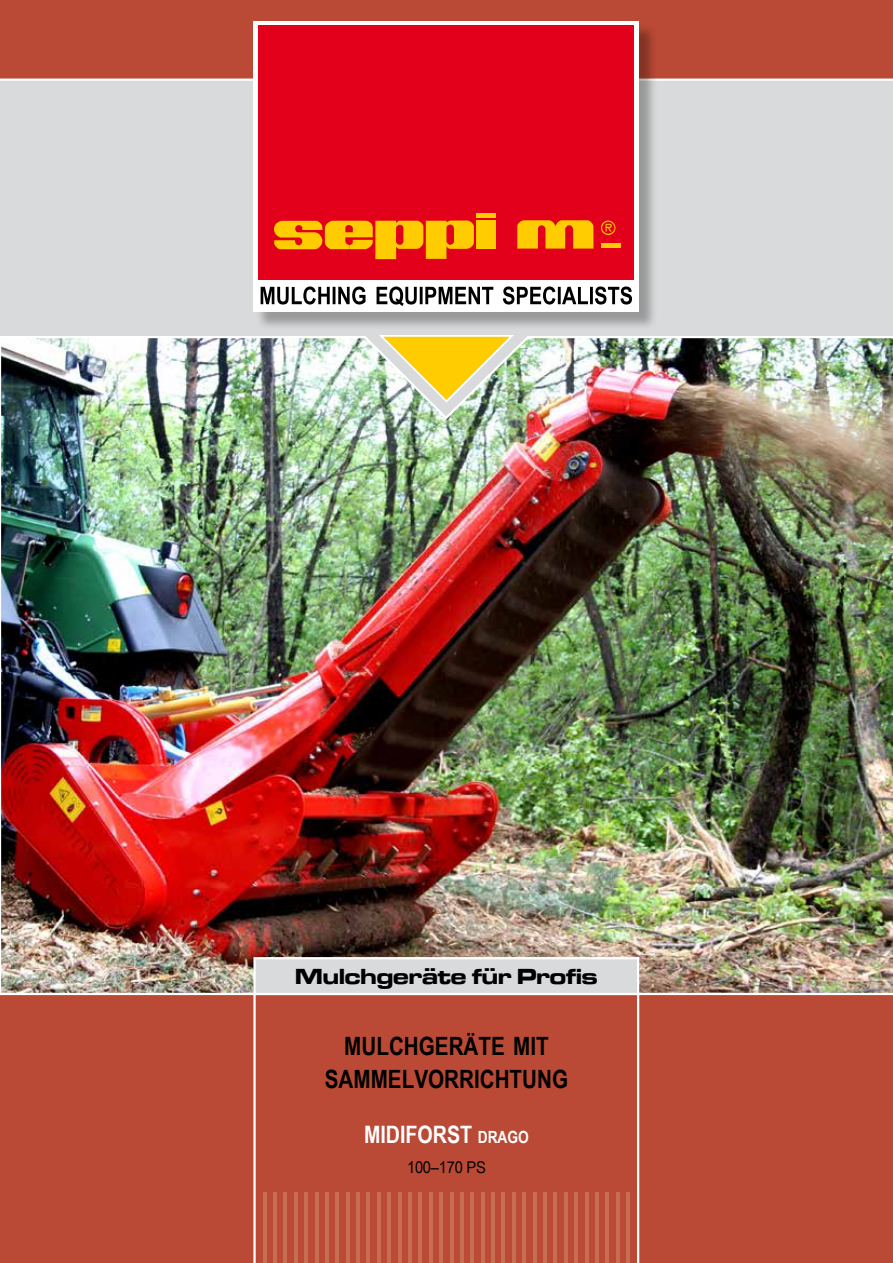
<style>
.page{position:relative;width:893px;height:1263px;background:#fff}
.page>*{position:absolute;margin:0;border:0;box-sizing:border-box;transform-origin:0 0}
.t1{font:700 25.2px/33px "Arial Narrow";color:#000}
.t2{font:700 24px "Arial Narrow";color:#fff}
.t3{font:22.5px "Microgramma D Bold Exte";color:#000}
.t4{font:16.2px "Arial Narrow";letter-spacing:-.015em;color:#000;scale:1.11 1}
.s1{font-size:16.8px}
</style>
<div class="page">
<div style="left:0;top:961px;width:893px;height:302px;background:#ba4a35"></div>
<svg style="left:253px;top:996px;width:386px;height:267px"></svg>
<div style="left:0;top:0;width:893px;height:968px;background:#d9dadb"></div>
<img style="left:0;top:336px;width:893px;height:660px">
<div style="left:0;top:0;width:893px;height:81px;background:#ba4a35"></div>
<img style="left:377px;top:335px;width:139px;height:69px">
<div style="left:253px;top:957px;width:386px;height:38px;background:#d9dadb;border:2px solid #fff"></div>
<hr style="left:263px;top:1193px;width:3px;height:70px;background:#c76d53">
<hr style="left:273px;top:1193px;width:4px;height:70px;background:#c76d53">
<hr style="left:284px;top:1193px;width:3px;height:70px;background:#c76d53">
<hr style="left:294px;top:1193px;width:3px;height:70px;background:#c76d53">
<hr style="left:304px;top:1193px;width:4px;height:70px;background:#c76d53">
<hr style="left:315px;top:1193px;width:3px;height:70px;background:#c76d53">
<hr style="left:325px;top:1193px;width:4px;height:70px;background:#c76d53">
<hr style="left:336px;top:1193px;width:3px;height:70px;background:#c76d53">
<hr style="left:346px;top:1193px;width:3px;height:70px;background:#c76d53">
<hr style="left:356px;top:1193px;width:4px;height:70px;background:#c76d53">
<hr style="left:367px;top:1193px;width:3px;height:70px;background:#c76d53">
<hr style="left:377px;top:1193px;width:3px;height:70px;background:#c76d53">
<hr style="left:388px;top:1193px;width:3px;height:70px;background:#c76d53">
<hr style="left:398px;top:1193px;width:3px;height:70px;background:#c76d53">
<hr style="left:408px;top:1193px;width:4px;height:70px;background:#c76d53">
<hr style="left:419px;top:1193px;width:3px;height:70px;background:#c76d53">
<hr style="left:429px;top:1193px;width:3px;height:70px;background:#c76d53">
<hr style="left:439px;top:1193px;width:4px;height:70px;background:#c76d53">
<hr style="left:450px;top:1193px;width:3px;height:70px;background:#c76d53">
<hr style="left:460px;top:1193px;width:4px;height:70px;background:#c76d53">
<hr style="left:471px;top:1193px;width:3px;height:70px;background:#c76d53">
<hr style="left:481px;top:1193px;width:3px;height:70px;background:#c76d53">
<hr style="left:491px;top:1193px;width:4px;height:70px;background:#c76d53">
<hr style="left:502px;top:1193px;width:3px;height:70px;background:#c76d53">
<hr style="left:512px;top:1193px;width:3px;height:70px;background:#c76d53">
<hr style="left:523px;top:1193px;width:3px;height:70px;background:#c76d53">
<hr style="left:533px;top:1193px;width:3px;height:70px;background:#c76d53">
<hr style="left:543px;top:1193px;width:4px;height:70px;background:#c76d53">
<hr style="left:554px;top:1193px;width:3px;height:70px;background:#c76d53">
<hr style="left:564px;top:1193px;width:3px;height:70px;background:#c76d53">
<hr style="left:575px;top:1193px;width:3px;height:70px;background:#c76d53">
<hr style="left:585px;top:1193px;width:3px;height:70px;background:#c76d53">
<hr style="left:595px;top:1193px;width:4px;height:70px;background:#c76d53">
<hr style="left:606px;top:1193px;width:3px;height:70px;background:#c76d53">
<hr style="left:616px;top:1193px;width:3px;height:70px;background:#c76d53">
<hr style="left:626px;top:1193px;width:4px;height:70px;background:#c76d53">
<div style="left:256px;top:23px;width:402px;height:308px;background:#000;opacity:.3"></div>
<div style="left:253px;top:21px;width:386px;height:291px;background:#fff"></div>
<div style="left:259px;top:25px;width:375px;height:254px;background:#e2001a"></div>
<div style="left:476px;top:213px;width:20px;height:5px;background:#fecc00"></div>
<svg style="left:517px;top:220px;width:76px;height:29px"></svg>
<div style="left:476px;top:221px;width:20px;height:28px;background:#fecc00"></div>
<hr style="left:601px;top:244px;width:20px;height:4px;background:#fecc00">
<svg style="left:274px;top:221px;width:200px;height:38px"></svg>
<svg style="left:601px;top:221px;width:14px;height:14px"></svg>
<svg style="left:261px;top:286px;width:371px;height:20px"></svg>
<p class="t3" style="left:295px;top:961px;width:304px">Mulchgeräte für Profis</p>
<p class="t1" style="left:325px;top:1029px;width:201px;text-indent:19px">MULCHGERÄTE MIT<br>SAMM ELVORRI</p>
<p class="t1" style="left:480px;top:1062px;width:90px">CHTUNG</p>
<p class="t2" style="left:364px;top:1117px;width:165px">MIDIFORST <span class="s1">DRAGO</span></p>
<p class="t4" style="left:407px;top:1155px;width:73px">100–170 PS</p>
</div>
